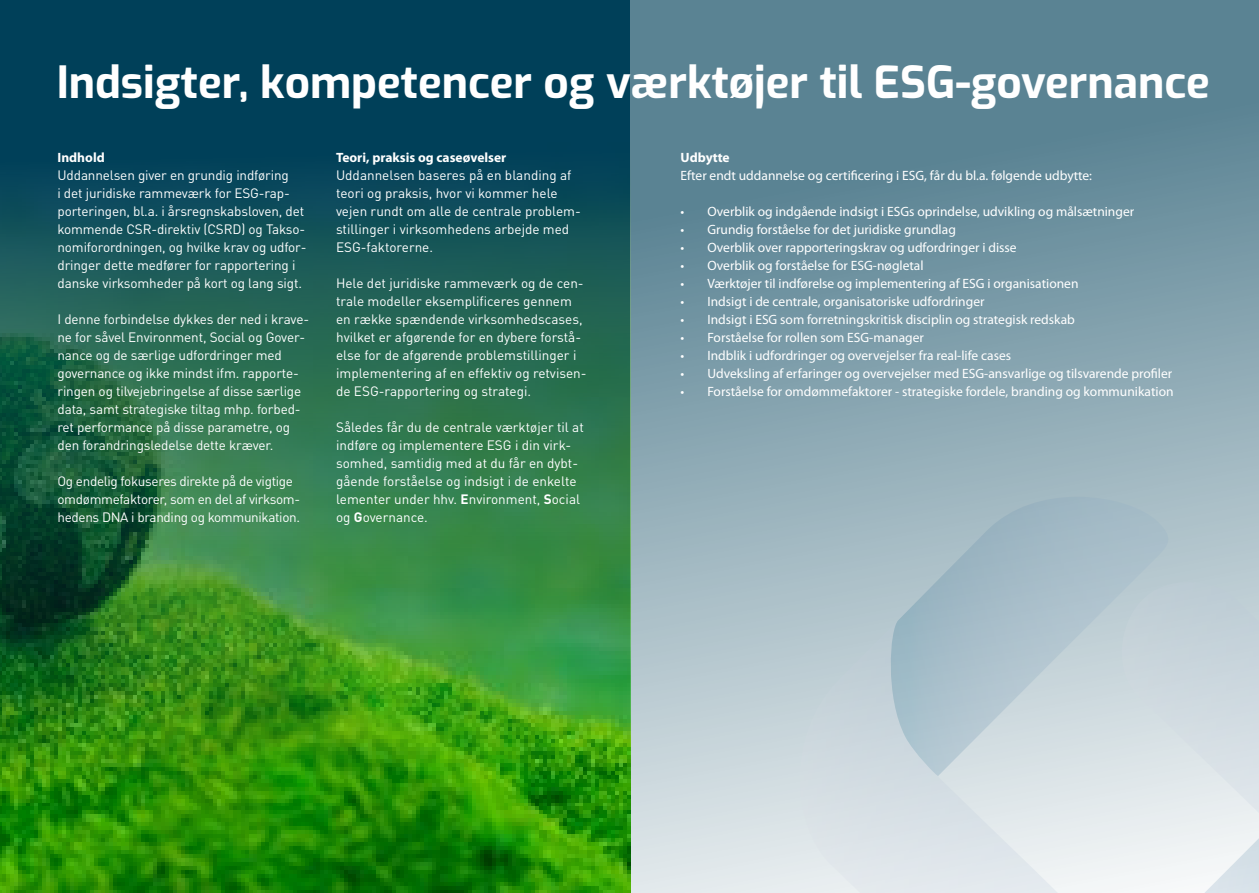
<style>
.page{position:relative;width:1259px;height:893px;background:#fff}
.page>*{position:absolute;margin:0;border:0;box-sizing:border-box;transform-origin:0 0}
.t1{font:700 44.1px "Exo";color:#fff}
.t2{font:13.5px/18px "DINOT";letter-spacing:-.01em;color:#fff}
.t3{font:13.5px "Myriad Pro";color:#fff}
.t4{font:700 13.5px "Myriad Pro";color:#fff}
.s1{font-weight:700}
</style>
<div class="page">
<svg style="left:629px;top:0;width:630px;height:893px;background:#7f9fab"></svg>
<div style="left:0;top:0;width:629px;height:893px;background:#004059"></div>
<img style="left:0;top:142px;width:630px;height:751px">
<svg style="left:1114px;top:582px;width:145px;height:244px;background:#d3dde2"></svg>
<svg style="left:1095px;top:826px;width:164px;height:67px"></svg>
<svg style="left:786px;top:594px;width:309px;height:299px;background:#d4dee3"></svg>
<svg style="left:884px;top:497px;width:290px;height:280px;background:#b5c7d0"></svg>
<h1 class="t1" style="left:57px;top:50px;width:1154px">Indsigter, kompetencer og værktøjer til ESG-governance</h1>
<p class="t4" style="left:57px;top:149px;width:49px">Indhold</p>
<p class="t2" style="left:57px;top:166px;width:250px">Uddannelsen giver en grundig indføring<br>i det juridiske rammeværk for ESG-rap&shy;porteringen, bl.a. i årsregnskabsloven, det kommende CSR-direktiv (CSRD) og Takso&shy;nomiforordningen, og hvilke krav og udfor&shy;dringer dette medfører for rapportering i danske virksomheder på kort og lang sigt.</p>
<p class="t2" style="left:57px;top:310px;width:253px">I denne forbindelse dykkes der ned i krave&shy;ne for såvel Environment, Social og Gover&shy;nance og de særlige udfordringer med governance og ikke mindst ifm. rapporte&shy;ringen og tilvejebringelse af disse særlige data, samt strategiske tiltag mhp. forbed&shy;ret performance på disse parametre, og den forandringsledelse dette kræver.</p>
<p class="t2" style="left:57px;top:472px;width:244px">Og endelig fokuseres direkte på de vigtige omdømmefaktorer, som en del af virksom&shy;hedens DNA i branding og kommunikation.</p>
<p class="t4" style="left:336px;top:149px;width:172px">Teori, praksis og caseøvelser</p>
<p class="t2" style="left:336px;top:166px;width:246px">Uddannelsen baseres på en blanding af teori og praksis, hvor vi kommer hele vejen rundt om alle de centrale problem&shy;stillinger i virksomhedens arbejde med ESG-faktorerne.</p>
<p class="t2" style="left:336px;top:274px;width:252px">Hele det juridiske rammeværk og de cen&shy;trale modeller eksemplificeres gennem en række spændende virksomhedscases, hvilket er afgørende for en dybere forstå&shy;else for de afgørende problemstillinger i implementering af en effektiv og retvisen&shy;de ESG-rapportering og strategi.</p>
<p class="t2" style="left:336px;top:418px;width:249px">Således får du de centrale værktøjer til at indføre og implementere ESG i din virk&shy;somhed, samtidig med at du får en dybt&shy;gående forståelse og indsigt i de enkelte lementer under hhv. <span class="s1">E</span>nvironment, <span class="s1">S</span>ocial og <span class="s1">G</span>overnance.</p>
<p class="t4" style="left:680px;top:149px;width:51px">Udbytte</p>
<p class="t3" style="left:680px;top:167px;width:413px">Efter endt uddannelse og certificering i ESG, får du bl.a. følgende udbytte:</p>
<p class="t3" style="left:680px;top:203px;width:455px">• Overblik og indgående indsigt i ESGs oprindelse, udvikling og målsætninger</p>
<p class="t3" style="left:680px;top:221px;width:277px">• Grundig forståelse for det juridiske grundlag</p>
<p class="t3" style="left:680px;top:239px;width:338px">• Overblik over rapporteringskrav og udfordringer i disse</p>
<p class="t3" style="left:680px;top:257px;width:245px">• Overblik og forståelse for ESG-nøgletal</p>
<p class="t3" style="left:680px;top:275px;width:399px">• Værktøjer til indførelse og implementering af ESG i organisationen</p>
<p class="t3" style="left:680px;top:293px;width:305px">• Indsigt i de centrale, organisatoriske udfordringer</p>
<p class="t3" style="left:680px;top:311px;width:396px">• Indsigt i ESG som forretningskritisk disciplin og strategisk redskab</p>
<p class="t3" style="left:680px;top:329px;width:245px">• Forståelse for rollen som ESG-manager</p>
<p class="t3" style="left:680px;top:347px;width:332px">• Indblik i udfordringer og overvejelser fra real-life cases</p>
<p class="t3" style="left:680px;top:365px;width:493px">• Udveksling af erfaringer og overvejelser med ESG-ansvarlige og tilsvarende profiler</p>
<p class="t3" style="left:680px;top:383px;width:494px">• Forståelse for omdømmefaktorer - strategiske fordele, branding og kommunikation</p>
</div>
